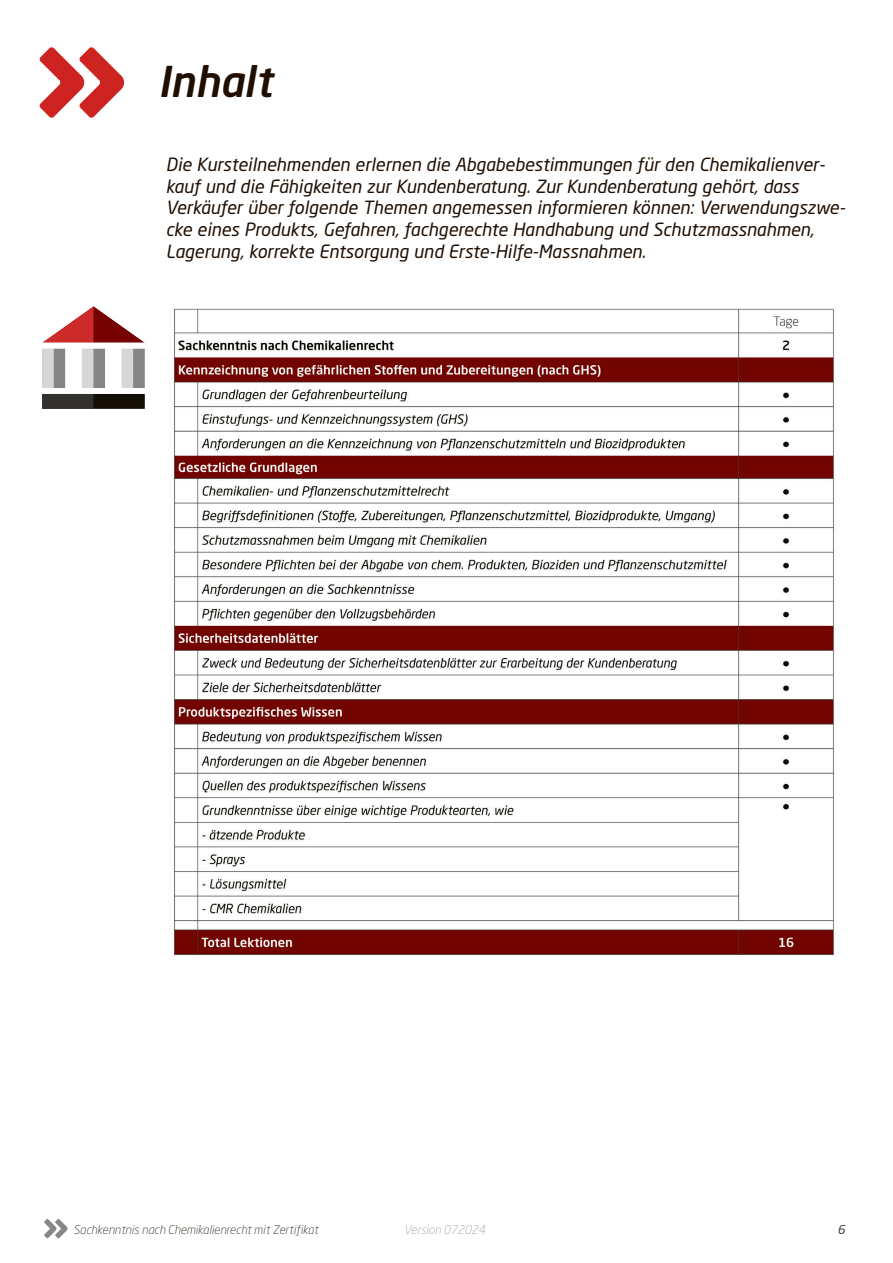
<style>
.page{position:relative;width:893px;height:1263px;background:#fff}
.page>*{position:absolute;margin:0;border:0;box-sizing:border-box;transform-origin:0 0}
.t1{font:italic 500 42px "Neo Sans W1 G";color:#200e00}
._06_Untertitel_roter_Balken{font:italic 18px/21.6px "Neo Sans W1 G";color:#200e00}
.t2{font:italic 300 12px "Neo Sans W1 G";color:#3c342b}
.t3{font:italic 300 12px "Neo Sans W1 G";color:#a5a3a1}
.t4{font:italic 12px "Neo Sans W1 G";color:#3c342b}
</style>
<div class="page">
<svg style="left:44px;top:1219px;width:24px;height:19px"></svg>
<svg style="left:40px;top:47px;width:84px;height:71px"></svg>
<img style="left:173px;top:308px;width:662px;height:647px">
<img style="left:43px;top:306px;width:102px;height:102px">
<p class="t1" style="left:158px;top:55px;width:115px">Inhalt</p>
<p class="_06_Untertitel_roter_Balken" style="left:166px;top:153px;width:681px">Die Kursteilnehmenden erlernen die Abgabebestimmungen für den Chemikalienver&shy;kauf und die Fähigkeiten zur Kundenberatung. Zur Kundenberatung gehört, dass Verkäufer über folgende Themen angemessen informieren können: Verwendungszwe&shy;cke eines Produkts, Gefahren, fachgerechte Handhabung und Schutzmassnahmen, Lagerung, korrekte Entsorgung und Erste-Hilfe-Massnahmen.</p>
<p class="t2" style="left:74px;top:1222px;width:246px">Sachkenntnis nach Chemikalienrecht mit Zertifikat</p>
<p class="t3" style="left:404px;top:1222px;width:83px">Version 072024</p>
<p class="t4" style="left:838px;top:1222px;width:9px">6</p>
</div>
